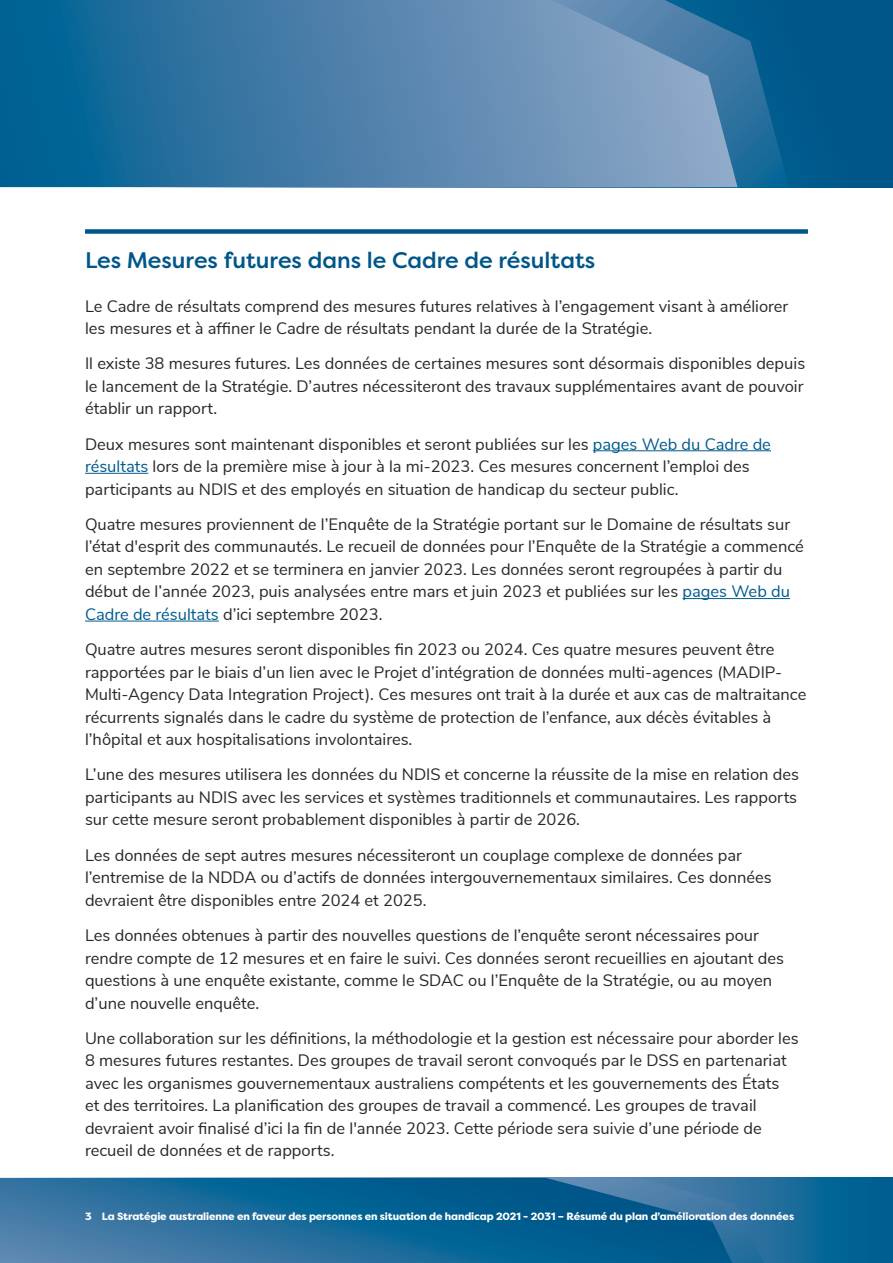
<style>
.page{position:relative;width:893px;height:1263px;background:#fff}
.page>*{position:absolute;margin:0;border:0;box-sizing:border-box;transform-origin:0 0}
.t1{font:500 22.5px "Filson Pro";color:#005689}
.t2{font:16.5px/22.5px "Nunito Sans";color:#292829}
.t3{font:800 10.5px "Filson Pro";letter-spacing:-.01em;color:#fff}
.s1{color:#005b8e}
</style>
<div class="page">
<svg style="left:770px;top:1178px;width:123px;height:85px;background:#096595"></svg>
<svg style="left:738px;top:1178px;width:32px;height:85px;background:#2a6f9e"></svg>
<svg style="left:0;top:1178px;width:738px;height:85px;background:#1c6a99"></svg>
<div style="left:0;top:0;width:893px;height:187px;background:#005689"></div>
<svg style="left:737px;top:34px;width:52px;height:153px"></svg>
<svg style="left:0;top:0;width:737px;height:187px;background:#4880aa"></svg>
<div style="left:85px;top:229px;width:723px;height:5px;background:#005689"></div>
<hr style="left:593px;top:450px;width:178px;height:1px;background:#005b8e">
<hr style="left:85px;top:473px;width:63px;height:1px;background:#005b8e">
<hr style="left:682px;top:598px;width:108px;height:1px;background:#005b8e">
<hr style="left:85px;top:621px;width:134px;height:1px;background:#005b8e">
<h1 class="t1" style="left:85px;top:244px;width:512px">Les Mesures futures dans le Cadre de résultats</h1>
<p class="t2" style="left:85px;top:293px;width:705px">Le Cadre de résultats comprend des mesures futures relatives à l’engagement visant à améliorer les mesures et à affiner le Cadre de résultats pendant la durée de la Stratégie.</p>
<p class="t2" style="left:85px;top:351px;width:722px;text-align:justify">Il existe 38 mesures futures. Les données de certaines mesures sont désormais disponibles depuis le lancement de la Stratégie. D’autres nécessiteront des travaux supplémentaires avant de pouvoir établir un rapport.</p>
<p class="t2" style="left:85px;top:432px;width:687px">Deux mesures sont maintenant disponibles et seront publiées sur les <span class="s1">pages Web du Cadre de résultats</span> lors de la première mise à jour à la mi-2023. Ces mesures concernent l’emploi des participants au NDIS et des employés en situation de handicap du secteur public.</p>
<p class="t2" style="left:85px;top:512px;width:720px">Quatre mesures proviennent de l’Enquête de la Stratégie portant sur le Domaine de résultats sur l’état d'esprit des communautés. Le recueil de données pour l’Enquête de la Stratégie a commencé en septembre 2022 et se terminera en janvier 2023. Les données seront regroupées à partir du début de l’année 2023, puis analysées entre mars et juin 2023 et publiées sur les <span class="s1">pages Web du Cadre de résultats</span> d’ici septembre 2023.</p>
<p class="t2" style="left:85px;top:637px;width:723px">Quatre autres mesures seront disponibles fin 2023 ou 2024. Ces quatre mesures peuvent être rapportées par le biais d’un lien avec le Projet d’intégration de données multi-agences (MADIP-Multi-Agency Data Integration Project). Ces mesures ont trait à la durée et aux cas de maltraitance récurrents signalés dans le cadre du système de protection de l’enfance, aux décès évitables à l’hôpital et aux hospitalisations involontaires.</p>
<p class="t2" style="left:85px;top:762px;width:716px;text-align:justify">L’une des mesures utilisera les données du NDIS et concerne la réussite de la mise en relation des participants au NDIS avec les services et systèmes traditionnels et communautaires. Les rapports sur cette mesure seront probablement disponibles à partir de 2026.</p>
<p class="t2" style="left:85px;top:843px;width:688px">Les données de sept autres mesures nécessiteront un couplage complexe de données par l’entremise de la NDDA ou d’actifs de données intergouvernementaux similaires. Ces données devraient être disponibles entre 2024 et 2025.</p>
<p class="t2" style="left:85px;top:923px;width:700px">Les données obtenues à partir des nouvelles questions de l’enquête seront nécessaires pour rendre compte de 12 mesures et en faire le suivi. Ces données seront recueillies en ajoutant des questions à une enquête existante, comme le SDAC ou l’Enquête de la Stratégie, ou au moyen d’une nouvelle enquête.</p>
<p class="t2" style="left:85px;top:1026px;width:715px">Une collaboration sur les définitions, la méthodologie et la gestion est nécessaire pour aborder les 8 mesures futures restantes. Des groupes de travail seront convoqués par le DSS en partenariat avec les organismes gouvernementaux australiens compétents et les gouvernements des États<br>et des territoires. La planification des groupes de travail a commencé. Les groupes de travail devraient avoir finalisé d’ici la fin de l'année 2023. Cette période sera suivie d’une période de recueil de données et de rapports.</p>
<p class="t3" style="left:85px;top:1209px;width:711px">3 La Stratégie australienne en faveur des personnes en situation de handicap 2021 - 2031 – Résumé du plan d’amélioration des données</p>
</div>
